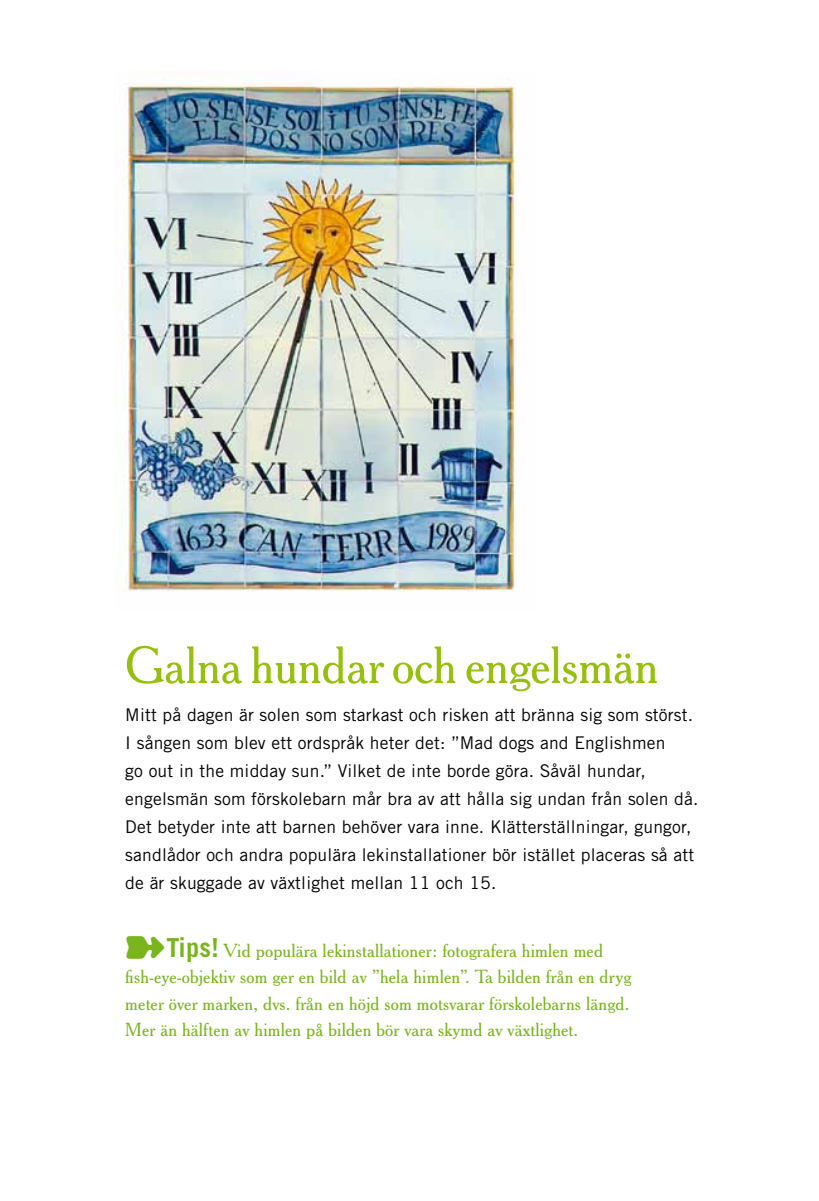
<style>
.page{position:relative;width:819px;height:1201px;background:#fff}
.page>*{position:absolute;margin:0;border:0;box-sizing:border-box;transform-origin:0 0}
.t1{font:50.75px "Cheltenham BT";letter-spacing:-.005em;color:#97bf0d}
.t2{font:18.38px/26.2px "Cheltenham BT";letter-spacing:.01em;color:#7ab51d}
.t3{font:17.5px/28px "Trade Gothic";letter-spacing:.01em;color:#000}
.s1{font-family:"Trade Gothic";font-weight:700;font-size:26.25px}
</style>
<div class="page">
<img style="left:114px;top:83px;width:402px;height:509px">
<h1 class="t1" style="left:125px;top:634px;width:534px">Galna hundar och engelsmän</h1>
<p class="t3" style="left:125px;top:700px;width:574px">Mitt på dagen är solen som starkast och risken att bränna sig som störst.<br>I sången som blev ett ordspråk heter det: ”Mad dogs and Englishmen<br>go out in the midday sun.” Vilket de inte borde göra. Såväl hundar, engelsmän som förskolebarn mår bra av att hålla sig undan från solen då.<br>Det betyder inte att barnen behöver vara inne. K lätterställningar, gungor, sandlådor och andra populära lekinstallationer bör istället placeras så att de är skuggade av växtlighet mellan 11 och 15.</p>
<p class="t2" style="left:125px;top:937px;width:507px">➽<span class="s1">Tips!</span> Vid populära lekinstallationer: fotografera himlen med fish-eye-objektiv som ger en bild av ”hela himlen”. Ta bilden från en dryg meter över marken, dvs. från en höjd som motsvarar förskolebarns längd.<br>Mer än hälften av himlen på bilden bör vara skymd av växtlighet.</p>
</div>
